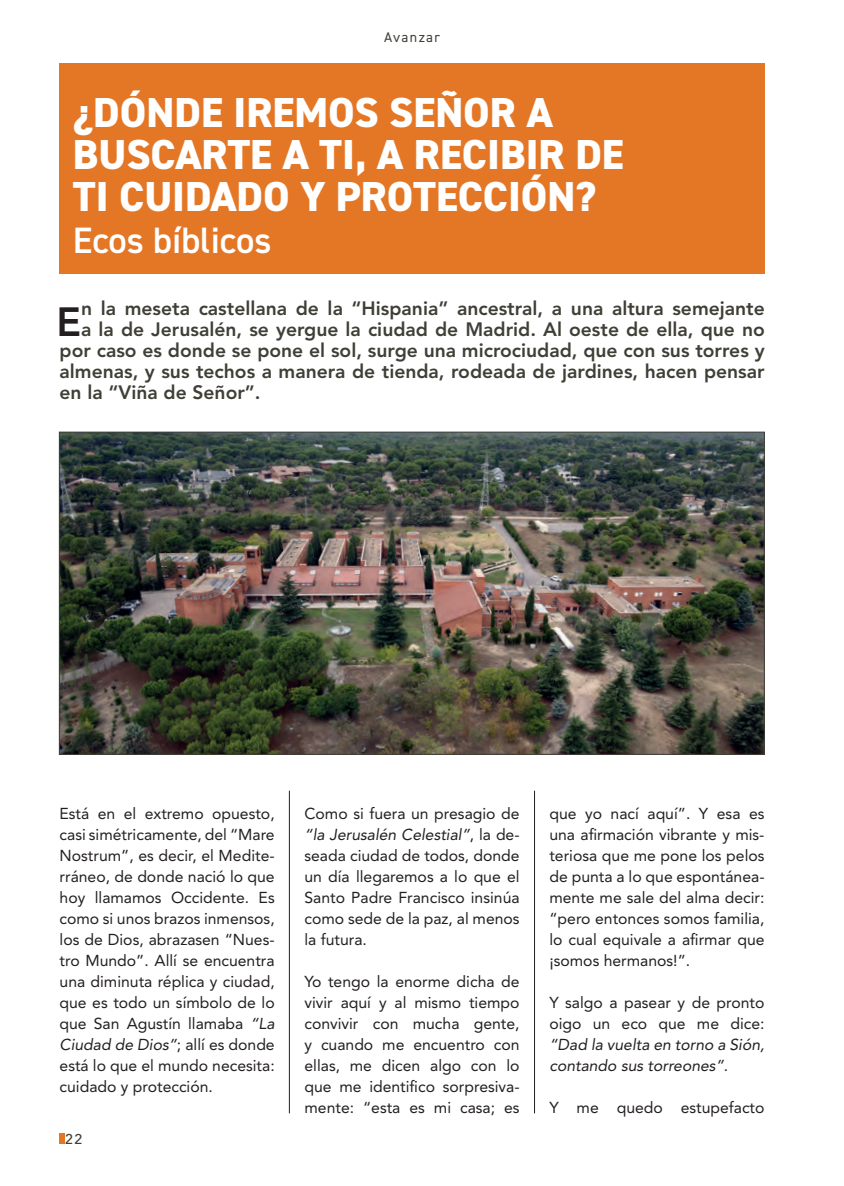
<style>
.page{position:relative;width:844px;height:1186px;background:#fff}
.page>*{position:absolute;margin:0;border:0;box-sizing:border-box;transform-origin:0 0}
.t1{font:800 42px/42px "DIN2014";color:#fff}
.t2{font:800 40.43px "Avenir LT Std";color:#231f20}
.t3{font:600 36.75px "DIN2014";color:#fff}
.t4{font:800 19.25px "Avenir LT Std";color:#403f37}
.t5{font:15.75px/21px "Avenir LT Std";color:#231f20;text-align:justify}
.t6{font:italic 15.75px/21px "Avenir LT Std";color:#231f20}
.t7{font:14px "DIN2014";letter-spacing:.1em;color:#403f37}
.t8{font:500 14px "Avenir LT Std";color:#403f37}
.s1{font-style:italic}
.s2{font-style:normal}
</style>
<div class="page">
<div style="left:60px;top:1133px;width:5px;height:10px;background:#e47726"></div>
<div style="left:59px;top:63px;width:705px;height:210px;background:#e47726"></div>
<img style="left:61px;top:434px;width:701px;height:318px">
<hr style="left:289px;top:790px;width:1px;height:323px;background:#231f20">
<hr style="left:534px;top:790px;width:1px;height:323px;background:#231f20">
<p class="t7" style="left:384px;top:28px;width:58px">Avanzar</p>
<h1 class="t1" style="left:73px;top:91px;width:552px">¿DÓNDE IREMOS SEÑOR A<br>BUSCARTE A TI, A RECIBIR DE<br>TI CUIDADO Y PROTECCIÓN?</h1>
<h3 class="t3" style="left:73px;top:216px;width:200px">Ecos bíblicos</h3>
<h2 class="t2" style="left:56px;top:298px;width:26px">E</h2>
<p class="t4" style="left:81px;top:297px;width:685px">n la meseta castellana de la “Hispania” ancestral, a una altura semejante</p>
<p class="t4" style="left:81px;top:318px;width:685px">a la de Jerusalén, se yergue la ciudad de Madrid. Al oeste de ella, que no</p>
<p class="t4" style="left:60px;top:339px;width:706px">por caso es donde se pone el sol, surge una microciudad, que con sus torres y</p>
<p class="t4" style="left:60px;top:360px;width:706px">almenas, y sus techos a manera de tienda, rodeada de jardines, hacen pensar</p>
<p class="t4" style="left:60px;top:381px;width:202px">en la “Viña de Señor”.</p>
<p class="t5" style="left:60px;top:803px;width:216px">Está en el extremo opuesto, casi simétricamente, del “Mare Nostrum”, es decir, el Medite&shy;rráneo, de donde nació lo que hoy llamamos Occidente. Es como si unos brazos inmensos, los de Dios, abrazasen “Nues&shy;tro Mundo”. Allí se encuentra una diminuta réplica y ciudad, que es todo un símbolo de lo que San Agustín llamaba <span class="s1">“La Ciudad de Dios”</span>; allí es donde está lo que el mundo necesita: cuidado y protección.</p>
<p class="t8" style="left:65px;top:1130px;width:18px">22</p>
<p class="t5" style="left:304px;top:803px;width:216px">Como si fuera un presagio de <span class="s1">“la Jerusalén Celestial”</span>, la de&shy;seada ciudad de todos, donde un día llegaremos a lo que el Santo Padre Francisco insinúa como sede de la paz, al menos la futura.</p>
<p class="t5" style="left:304px;top:971px;width:216px">Yo tengo la enorme dicha de vivir aquí y al mismo tiempo convivir con mucha gente, y cuando me encuentro con ellas, me dicen algo con lo que me identifico sorpresiva&shy;mente: “esta es mi casa; es</p>
<p class="t5" style="left:549px;top:803px;width:216px">que yo nací aquí”. Y esa es una afirmación vibrante y mis&shy;teriosa que me pone los pelos de punta a lo que espontánea&shy;mente me sale del alma decir: “pero entonces somos familia, lo cual equivale a afirmar que ¡somos hermanos!”.</p>
<p class="t5" style="left:549px;top:992px;width:216px">Y salgo a pasear y de pronto oigo un eco que me dice:</p>
<p class="t6" style="left:549px;top:1034px;width:216px">“Dad la vuelta en torno a Sión, contando sus torreones”<span class="s2">.</span></p>
<p class="t5" style="left:549px;top:1097px;width:216px">Y me quedo estupefacto</p>
</div>
